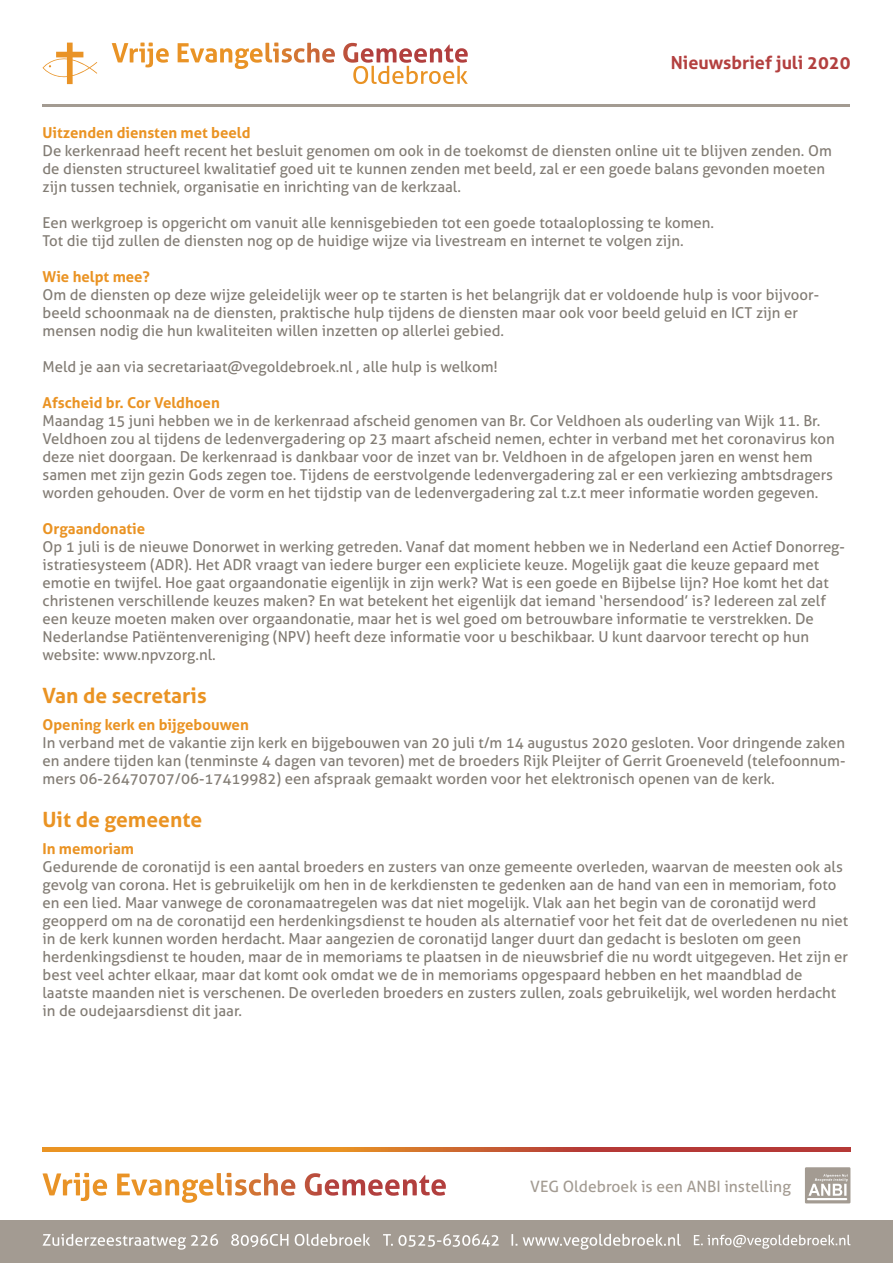
<style>
.page{position:relative;width:893px;height:1263px;background:#fff}
.page>*{position:absolute;margin:0;border:0;box-sizing:border-box;transform-origin:0 0}
.t1{font:700 21px "Aller";color:#ea9323}
.t2{font:700 18px "Aller";color:#b3403f}
.t3{font:15.6px "Aller";color:#a39b92}
.t4{font:15px/18px "Aller";color:#827c74}
.t5{font:700 15px "Aller";color:#ea9323}
</style>
<div class="page">
<div style="left:0;top:1220px;width:893px;height:43px;background:#a39b92"></div>
<svg style="left:43px;top:1147px;width:807px;height:4px;background:#cf682c"></svg>
<svg style="left:43px;top:1234px;width:175px;height:16px"></svg>
<svg style="left:231px;top:1234px;width:57px;height:13px"></svg>
<svg style="left:295px;top:1234px;width:75px;height:12px"></svg>
<svg style="left:383px;top:1234px;width:116px;height:13px"></svg>
<svg style="left:511px;top:1234px;width:6px;height:12px"></svg>
<svg style="left:523px;top:1234px;width:158px;height:16px"></svg>
<svg style="left:694px;top:1235px;width:156px;height:14px"></svg>
<svg style="left:805px;top:1167px;width:45px;height:36px;background:#b9b3ac"></svg>
<svg style="left:112px;top:43px;width:57px;height:24px"></svg>
<svg style="left:43px;top:43px;width:54px;height:41px"></svg>
<svg style="left:343px;top:43px;width:125px;height:41px"></svg>
<svg style="left:178px;top:43px;width:157px;height:26px"></svg>
<hr style="left:43px;top:104px;width:807px;height:2px;background:#a39b92">
<svg style="left:42px;top:1173px;width:65px;height:28px"></svg>
<svg style="left:305px;top:1173px;width:141px;height:23px"></svg>
<svg style="left:117px;top:1173px;width:178px;height:30px"></svg>
<p class="t2" style="left:671px;top:51px;width:181px">Nieuwsbrief juli 2020</p>
<p class="t5" style="left:43px;top:123px;width:210px">Uitzenden diensten met beeld</p>
<p class="t4" style="left:43px;top:141px;width:791px">De kerkenraad heeft recent het besluit genomen om ook in de toekomst de diensten online uit te blijven zenden. Om de diensten structureel kwalitatief goed uit te kunnen zenden met beeld, zal er een goede balans gevonden moeten zijn tussen techniek, organisatie en inrichting van de kerkzaal.</p>
<p class="t4" style="left:43px;top:213px;width:673px">Een werkgroep is opgericht om vanuit alle kennisgebieden tot een goede totaaloplossing te komen.<br>Tot die tijd zullen de diensten nog op de huidige wijze via livestream en internet te volgen zijn.</p>
<p class="t5" style="left:43px;top:267px;width:109px">Wie helpt mee?</p>
<p class="t4" style="left:43px;top:285px;width:778px">Om de diensten op deze wijze geleidelijk weer op te starten is het belangrijk dat er voldoende hulp is voor bijvoor&shy;beeld schoonmaak na de diensten, praktische hulp tijdens de diensten maar ook voor beeld geluid en ICT zijn er mensen nodig die hun kwaliteiten willen inzetten op allerlei gebied.</p>
<p class="t4" style="left:43px;top:357px;width:457px">Meld je aan via secretariaat@vegoldebroek.nl , alle hulp is welkom!</p>
<p class="t5" style="left:43px;top:393px;width:179px">Afscheid br. Cor Veldhoen</p>
<p class="t4" style="left:43px;top:411px;width:794px">Maandag 15 juni hebben we in de kerkenraad afscheid genomen van Br. Cor Veldhoen als ouderling van Wijk 11. Br.<br>Veldhoen zou al tijdens de ledenvergadering op 23 maart afscheid nemen, echter in verband met het coronavirus kon deze niet doorgaan. De kerkenraad is dankbaar voor de inzet van br. Veldhoen in de afgelopen jaren en wenst hem samen met zijn gezin Gods zegen toe. Tijdens de eerstvolgende ledenvergadering zal er een verkiezing ambtsdragers worden gehouden. Over de vorm en het tijdstip van de ledenvergadering zal t.z.t meer informatie worden gegeven.</p>
<p class="t5" style="left:43px;top:519px;width:104px">Orgaandonatie</p>
<p class="t4" style="left:43px;top:537px;width:804px">Op 1 juli is de nieuwe Donorwet in werking getreden. Vanaf dat moment hebben we in Nederland een Actief Donorreg&shy;istratiesysteem (ADR). Het ADR vraagt van iedere burger een expliciete keuze. Mogelijk gaat die keuze gepaard met emotie en twijfel. Hoe gaat orgaandonatie eigenlijk in zijn werk? Wat is een goede en Bijbelse lijn? Hoe komt het dat christenen verschillende keuzes maken? En wat betekent het eigenlijk dat iemand ‘hersendood’ is? Iedereen zal zelf een keuze moeten maken over orgaandonatie, maar het is wel goed om betrouwbare informatie te verstrekken. De Nederlandse Patiëntenvereniging (NPV) heeft deze informatie voor u beschikbaar. U kunt daarvoor terecht op hun website: www.npvzorg.nl.</p>
<h1 class="t1" style="left:43px;top:683px;width:166px">Van de secretaris</h1>
<p class="t5" style="left:43px;top:715px;width:208px">Opening kerk en bijgebouwen</p>
<p class="t4" style="left:43px;top:734px;width:804px;text-align:justify">In verband met de vakantie zijn kerk en bijgebouwen van 20 juli t/m 14 augustus 2020 gesloten. Voor dringende zaken en andere tijden kan (tenminste 4 dagen van tevoren) met de broeders Rijk Pleijter of Gerrit Groeneveld (telefoonnum&shy;mers 06-26470707/06-17419982) een afspraak gemaakt worden voor het elektronisch openen van de kerk.</p>
<h1 class="t1" style="left:43px;top:807px;width:161px">Uit de gemeente</h1>
<p class="t5" style="left:43px;top:840px;width:93px">In memoriam</p>
<p class="t4" style="left:43px;top:858px;width:807px">Gedurende de coronatijd is een aantal broeders en zusters van onze gemeente overleden, waarvan de meesten ook als gevolg van corona. Het is gebruikelijk om hen in de kerkdiensten te gedenken aan de hand van een in memoriam, foto en een lied. Maar vanwege de coronamaatregelen was dat niet mogelijk. Vlak aan het begin van de coronatijd werd geopperd om na de coronatijd een herdenkingsdienst te houden als alternatief voor het feit dat de overledenen nu niet in de kerk kunnen worden herdacht. Maar aangezien de coronatijd langer duurt dan gedacht is besloten om geen herdenkingsdienst te houden, maar de in memoriams te plaatsen in de nieuwsbrief die nu wordt uitgegeven. Het zijn er best veel achter elkaar, maar dat komt ook omdat we de in memoriams opgespaard hebben en het maandblad de laatste maanden niet is verschenen. De overleden broeders en zusters zullen, zoals gebruikelijk, wel worden herdacht in de oudejaarsdienst dit jaar.</p>
<p class="t3" style="left:530px;top:1177px;width:262px">VEG Oldebroek is een ANBI instelling</p>
</div>
